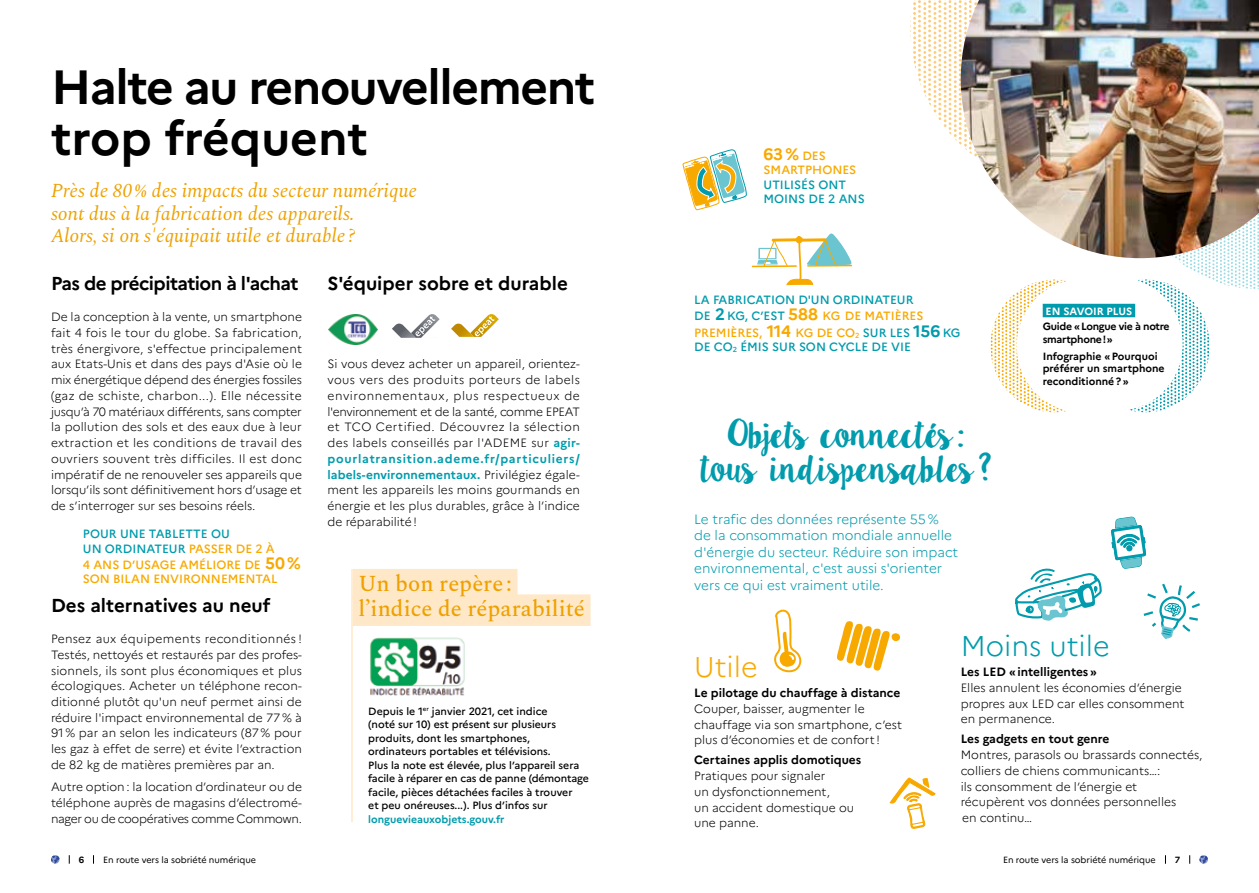
<style>
.page{position:relative;width:1259px;height:893px;background:#fff}
.page>*{position:absolute;margin:0;border:0;box-sizing:border-box;transform-origin:0 0}
.t1{font:700 48px/51px "Marianne";letter-spacing:-.03em;color:#000}
.t2{font:31.5px/34.5px "Lilly Belle";letter-spacing:-.11em;color:#009bac;text-align:center}
.t3{font:300 28.5px "Marianne";color:#009bac}
.t4{font:300 28.5px "Marianne";color:#f8a900}
.t5{font:500 22.5px/25.5px "Spectral";color:#eea100}
.t6{font:italic 19.5px/22.5px "Spectral";color:#eea100}
.t7{font:700 18.75px "Marianne";letter-spacing:-.005em;color:#000}
.t8{font:700 18.75px "Marianne";letter-spacing:-.03em;color:#000}
.t9{font:700 16.5px "Marianne";color:#f8a900}
.t10{font:300 13.5px/16.5px "Marianne";color:#009bac}
.t11{font:300 12px/15.8px "Marianne";color:#000;text-align:justify}
.t12{font:500 12px/16.5px "Marianne";color:#009bac}
.t13{font:700 12px "Marianne";color:#000}
.t14{font:500 12px/14.2px "Marianne";color:#f8a900}
.t15{font:500 10.5px/13.5px "Marianne";color:#000}
.t16{font:700 10.5px/12.8px "Marianne";color:#000}
.t17{font:700 10.5px/12.8px "Marianne";letter-spacing:-.03em;color:#000}
.t18{font:700 10.5px "Marianne";color:#009bac}
.t19{font:700 10.5px "Marianne";color:#fff}
.t20{font:9px "Marianne";letter-spacing:-.005em;color:#000}
.t21{font:700 9px "Marianne";color:#000}
.s1{font-size:16.5px}
.s2{color:#f8a900}
.s3{font-weight:700;font-size:16.5px}
.s4{font-weight:700;color:#009bac}
.s5{font-weight:500;font-size:12px}
.s6{font-weight:700;font-size:16.5px;color:#f8a900}
</style>
<div class="page">
<img style="left:1134px;top:258px;width:125px;height:31px">
<img style="left:910px;top:0;width:50px;height:144px">
<img style="left:960px;top:0;width:299px;height:258px">
<img style="left:1130px;top:279px;width:79px;height:133px">
<div style="left:1054px;top:278px;width:128px;height:132px;background:#fff;border-radius:50%"></div>
<img style="left:990px;top:279px;width:76px;height:133px">
<div style="left:1016px;top:279px;width:128px;height:133px;background:#fff;border-radius:50%"></div>
<div style="left:1042px;top:304px;width:93px;height:13px;background:#009bac"></div>
<div style="left:353px;top:569px;width:164px;height:31px;background:#ffe8c7"></div>
<div style="left:353px;top:594px;width:237px;height:32px;background:#ffe8c7"></div>
<hr style="left:351px;top:569px;width:2px;height:253px;background:#ffe8c7">
<img style="left:370px;top:637px;width:95px;height:59px">
<svg style="left:682px;top:149px;width:65px;height:62px"></svg>
<svg style="left:751px;top:233px;width:102px;height:52px"></svg>
<svg style="left:392px;top:314px;width:48px;height:24px"></svg>
<svg style="left:451px;top:314px;width:48px;height:23px"></svg>
<img style="left:328px;top:314px;width:49px;height:31px">
<svg style="left:774px;top:609px;width:28px;height:64px"></svg>
<svg style="left:837px;top:621px;width:63px;height:50px"></svg>
<svg style="left:1143px;top:583px;width:57px;height:57px"></svg>
<svg style="left:890px;top:778px;width:45px;height:51px"></svg>
<svg style="left:1111px;top:517px;width:35px;height:51px"></svg>
<svg style="left:1015px;top:568px;width:87px;height:53px"></svg>
<svg style="left:51px;top:855px;width:9px;height:9px"></svg>
<svg style="left:1199px;top:855px;width:9px;height:9px"></svg>
<h1 class="t1" style="left:51px;top:58px;width:546px">Halte au renouvellement trop fréquent</h1>
<h3 class="t6" style="left:51px;top:180px;width:368px">Près de 80 <span class="s1">%</span> des impacts du secteur numérique sont dus à la fabrication des appareils.<br>Alors, si on s'équipait utile et durable ?</h3>
<h3 class="t8" style="left:51px;top:269px;width:249px">Pas de précipitation à l'achat</h3>
<p class="t11" style="left:51px;top:308px;width:252px">De la conception à la vente, un smartphone fait 4 fois le tour du globe. Sa fabrication, très énergivore, s'effectue principalement aux Etats-Unis et dans des pays d'Asie où le mix énergétique dépend des énergies fossiles (gaz de schiste, charbon...). Elle nécessite jusqu’à 70 matériaux différents, sans compter la pollution des sols et des eaux due à leur extraction et les conditions de travail des ouvriers souvent très difficiles. Il est donc impératif de ne renouveler ses appareils que lorsqu’ils sont définitivement hors d’usage et de s’interroger sur ses besoins réels.</p>
<p class="t12" style="left:83px;top:526px;width:193px;line-height:14.2px">POUR UNE TABLETTE OU<br>UN ORDINATEUR <span class="s2">PASSER DE 2 À</span></p>
<p class="t14" style="left:83px;top:557px;width:219px">4 ANS D’USAGE AMÉLIORE DE <span class="s3">50 %<br></span>SON BILAN ENVIRONNEMENTAL</p>
<h3 class="t7" style="left:51px;top:591px;width:221px">Des alternatives au neuf</h3>
<p class="t11" style="left:51px;top:630px;width:252px">Pensez aux équipements reconditionnés !<br>Testés, nettoyés et restaurés par des profes&shy;sionnels, ils sont plus économiques et plus écologiques. Acheter un téléphone recon&shy;ditionné plutôt qu'un neuf permet ainsi de réduire l'impact environnemental de 77 % à 91 % par an selon les indicateurs (87 % pour les gaz à effet de serre) et évite l’extraction de 82 kg de matières premières par an.</p>
<p class="t11" style="left:51px;top:778px;width:252px">Autre option : la location d’ordinateur ou de téléphone auprès de magasins d’électromé&shy;nager ou de coopératives comme Commown.</p>
<h3 class="t7" style="left:327px;top:269px;width:242px">S'équiper sobre et durable</h3>
<p class="t11" style="left:327px;top:355px;width:254px">Si vous devez acheter un appareil, orientez&shy;vous vers des produits porteurs de labels environnementaux, plus respectueux de l'environnement et de la santé, comme EPEAT et TCO Certified. Découvrez la sélection des labels conseillés par l'ADEME sur <span class="s4">agir&shy;pourlatransition.ademe.fr/particuliers/ labels-environnementaux.</span> Privilégiez égale&shy;ment les appareils les moins gourmands en énergie et les plus durables, grâce à l’indice de réparabilité !</p>
<h3 class="t5" style="left:358px;top:569px;width:228px">Un bon repère : l’indice de réparabilité</h3>
<p class="t15" style="left:368px;top:703px;width:222px">Depuis le 1<sup>er</sup> janvier 2021, cet indice<br>(noté sur 10) est présent sur plusieurs produits, dont les smartphones, ordinateurs portables et télévisions.<br>Plus la note est élevée, plus l’appareil sera facile à réparer en cas de panne (démontage facile, pièces détachées faciles à trouver<br>et peu onéreuses...). Plus d’infos sur</p>
<p class="t18" style="left:368px;top:811px;width:138px">longuevieauxobjets.gouv.fr</p>
<h3 class="t9" style="left:763px;top:141px;width:64px">63 % <span class="s5">DES</span></h3>
<p class="t14" style="left:763px;top:162px;width:94px">SMARTPHONES</p>
<p class="t12" style="left:763px;top:176px;width:103px;line-height:14.2px">UTILISÉS ONT<br>MOINS DE 2 ANS</p>
<p class="t12" style="left:694px;top:290px;width:268px">LA FABRICATION D'UN ORDINATEUR<br>DE <span class="s3">2</span> KG, C’EST <span class="s6">588</span> <span class="s2">KG DE MATIÈRES<br>PREMIÈRES,</span> <span class="s6">114</span> <span class="s2">KG DE CO</span><sub>2</sub> SUR LES <span class="s3">156</span> KG</p>
<p class="t12" style="left:694px;top:338px;width:218px">DE CO<sub>2</sub> ÉMIS SUR SON CYCLE DE VIE</p>
<h2 class="t2" style="left:700px;top:417px;width:293px">Objets connectés : tous indispensables ?</h2>
<p class="t10" style="left:694px;top:510px;width:265px">Le trafic des données représente 55 % de la consommation mondiale annuelle d'énergie du secteur. Réduire son impact environnemental, c'est aussi s'orienter vers ce qui est vraiment utile.</p>
<p class="t19" style="left:1045px;top:303px;width:88px">EN SAVOIR PLUS</p>
<p class="t17" style="left:1042px;top:319px;width:128px">Guide « Longue vie à notre smartphone ! »</p>
<p class="t16" style="left:1042px;top:349px;width:123px">Infographie « Pourquoi préférer un smartphone reconditionné ? »</p>
<h3 class="t4" style="left:694px;top:645px;width:65px">Utile</h3>
<p class="t13" style="left:694px;top:683px;width:208px">Le pilotage du chauffage à distance</p>
<p class="t11" style="left:694px;top:700px;width:209px;text-align:left">Couper, baisser, augmenter le chauffage via son smartphone, c’est plus d’économies et de confort !</p>
<p class="t13" style="left:694px;top:751px;width:168px">Certaines applis domotiques</p>
<p class="t11" style="left:694px;top:767px;width:161px;text-align:left">Pratiques pour signaler<br>un dysfonctionnement,<br>un accident domestique ou une panne.</p>
<h3 class="t3" style="left:960px;top:624px;width:151px">Moins utile</h3>
<p class="t13" style="left:960px;top:662px;width:138px">Les LED « intelligentes »</p>
<p class="t11" style="left:960px;top:679px;width:225px;text-align:left">Elles annulent les économies d’énergie propres aux LED car elles consomment en permanence.</p>
<p class="t13" style="left:960px;top:730px;width:150px">Les gadgets en tout genre</p>
<p class="t11" style="left:960px;top:746px;width:243px;text-align:left">Montres, parasols ou brassards connectés, colliers de chiens communicants…:<br>ils consomment de l’énergie et récupèrent vos données personnelles<br>en continu…</p>
<p class="t21" style="left:79px;top:852px;width:7px">6</p>
<p class="t20" style="left:103px;top:852px;width:154px">En route vers la sobriété numérique</p>
<p class="t20" style="left:1003px;top:852px;width:154px">En route vers la sobriété numérique</p>
<p class="t21" style="left:1175px;top:852px;width:7px">7</p>
</div>
